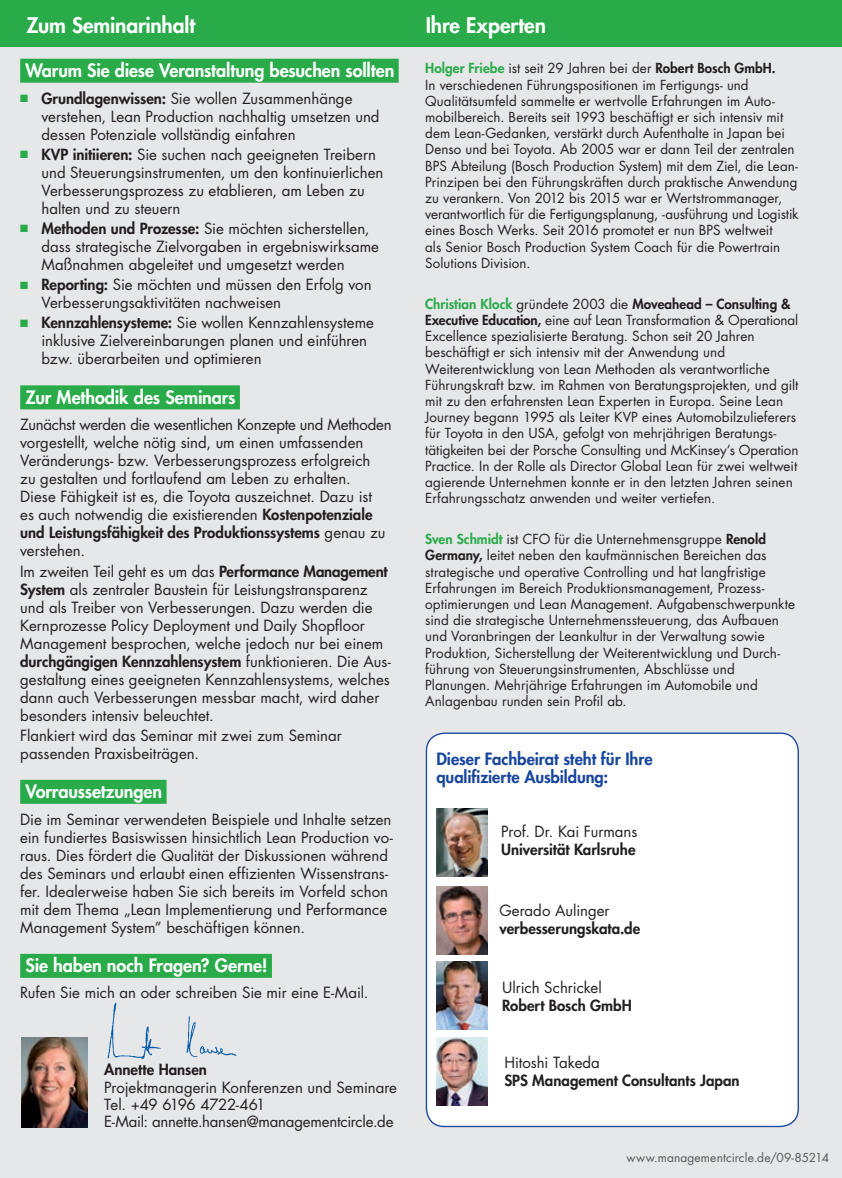
<style>
.page{position:relative;width:842px;height:1178px;background:#e6e7e9}
.page>*{position:absolute;margin:0;border:0;box-sizing:border-box;transform-origin:0 0}
.AbsatzProgrammBalken{font:800 21px "Futura Std";letter-spacing:-.005em;color:#fff}
.AbsatzInhaltTextuebe{font:800 18px "Futura Std";letter-spacing:-.01em;color:#fff}
.AbsatzInhaltText{font:800 18px "Futura Std";letter-spacing:-.005em;color:#fff}
.AbsatzInhaltText-2{font:800 16.5px/18px "Futura Std";letter-spacing:-.005em;color:#18469d}
.AbsatzInhaltText-3{font:15px/18px "Futura Std";color:#231f20}
.AbsatzInhaltTextBull{font:15px/18px "Futura Std";color:#231f20}
.AbsatzInhaltText-4{font:800 15px/18px "Futura Std";color:#231f20}
.AbsatzInhaltText-5{font:13.5px/16.2px "Futura Std";letter-spacing:.005em;color:#231f20}
.AbsatzProgrammFooter{font:12px "Futura Std";letter-spacing:.01em;color:#57585a}
.s1{color:#29ab4a}
.s2{font-weight:800}
.s3{font-weight:800;color:#29ab4a}
.s4{font-weight:400}
</style>
<div class="page">
<div style="left:20px;top:59px;width:379px;height:24px;background:#29ab4a"></div>
<div style="left:20px;top:385px;width:220px;height:24px;background:#29ab4a"></div>
<div style="left:20px;top:780px;width:147px;height:24px;background:#29ab4a"></div>
<div style="left:20px;top:954px;width:252px;height:24px;background:#29ab4a"></div>
<div style="left:0;top:0;width:842px;height:47px;background:#29ab4a"></div>
<img style="left:21px;top:1037px;width:67px;height:90px">
<img style="left:107px;top:1002px;width:130px;height:57px">
<div style="left:426px;top:733px;width:372px;height:393px;background:#fff;border-radius:18px"></div>
<img style="left:436px;top:808px;width:51px;height:68px">
<img style="left:436px;top:887px;width:51px;height:68px">
<img style="left:436px;top:961px;width:51px;height:68px">
<img style="left:436px;top:1037px;width:51px;height:68px">
<p class="AbsatzProgrammBalken" style="left:27px;top:12px;width:170px">Zum Seminarinhalt</p>
<p class="AbsatzProgrammBalken" style="left:426px;top:12px;width:122px">Ihre Experten</p>
<p class="AbsatzInhaltTextuebe" style="left:25px;top:59px;width:371px">Warum Sie diese Veranstaltung besuchen sollten</p>
<p class="AbsatzInhaltTextBull" style="left:41px;top:89px;width:340px;text-indent:-21px"><span class="s1">■</span> <span class="s2">Grundlagenwissen:</span> Sie wollen Zusammenhänge verstehen, Lean Production nachhaltig umsetzen und dessen Potenziale vollständig einfahren</p>
<p class="AbsatzInhaltTextBull" style="left:41px;top:145px;width:343px;text-indent:-21px"><span class="s1">■</span> <span class="s2">KVP initiieren:</span> Sie suchen nach geeigneten Treibern und Steuerungsinstrumenten, um den kontinuierlichen Verbesserungsprozess zu etablieren, am Leben zu halten und zu steuern</p>
<p class="AbsatzInhaltTextBull" style="left:41px;top:220px;width:339px;text-indent:-21px"><span class="s1">■</span> <span class="s2">Methoden und Prozesse:</span> Sie möchten sicherstellen, dass strategische Zielvorgaben in ergebniswirksame<br>Maßnahmen abgeleitet und umgesetzt werden</p>
<p class="AbsatzInhaltTextBull" style="left:41px;top:276px;width:332px;text-indent:-21px"><span class="s1">■</span> <span class="s2">Reporting:</span> Sie möchten und müssen den Erfolg von<br>Verbesserungsaktivitäten nachweisen</p>
<p class="AbsatzInhaltTextBull" style="left:41px;top:314px;width:334px;text-indent:-21px"><span class="s1">■</span> <span class="s2">Kennzahlensysteme:</span> Sie wollen Kennzahlensysteme inklusive Zielvereinbarungen planen und einführen bzw. überarbeiten und optimieren</p>
<p class="AbsatzInhaltTextuebe" style="left:25px;top:386px;width:212px">Zur Methodik des Seminars</p>
<p class="AbsatzInhaltText-3" style="left:20px;top:416px;width:373px">Zunächst werden die wesentlichen Konzepte und Methoden vorgestellt, welche nötig sind, um einen umfassenden Veränderungs- bzw. Verbesserungsprozess erfolgreich<br>zu gestalten und fortlaufend am Leben zu erhalten.<br>Diese Fähigkeit ist es, die Toyota auszeichnet. Dazu ist<br>es auch notwendig die existierenden <span class="s2">Kostenpotenziale und Leistungsfähigkeit des Produktionssystems</span> genau zu verstehen.</p>
<p class="AbsatzInhaltText-3" style="left:20px;top:562px;width:372px">Im zweiten Teil geht es um das <span class="s2">Performance Management System</span> als zentraler Baustein für Leistungstransparenz und als Treiber von Verbesserungen. Dazu werden die Kernprozesse Policy Deployment und Daily Shopfloor Management besprochen, welche jedoch nur bei einem <span class="s2">durchgängigen Kennzahlensystem</span> funktionieren. Die Aus&shy;gestaltung eines geeigneten Kennzahlensystems, welches dann auch Verbesserungen messbar macht, wird daher besonders intensiv beleuchtet.</p>
<p class="AbsatzInhaltText-3" style="left:20px;top:726px;width:323px">Flankiert wird das Seminar mit zwei zum Seminar passenden Praxisbeiträgen.</p>
<p class="AbsatzInhaltTextuebe" style="left:25px;top:780px;width:138px">Vorraussetzungen</p>
<p class="AbsatzInhaltText-3" style="left:20px;top:810px;width:374px">Die im Seminar verwendeten Beispiele und Inhalte setzen ein fundiertes Basiswissen hinsichtlich Lean Production vo&shy;raus. Dies fördert die Qualität der Diskussionen während des Seminars und erlaubt einen effizienten Wissenstrans&shy;fer. Idealerweise haben Sie sich bereits im Vorfeld schon mit dem Thema „Lean Implementierung und Performance Management System” beschäftigen können.</p>
<p class="AbsatzInhaltText" style="left:25px;top:954px;width:244px">Sie haben noch Fragen? Gerne!</p>
<p class="AbsatzInhaltText-3" style="left:20px;top:984px;width:350px">Rufen Sie mich an oder schreiben Sie mir eine E-Mail.</p>
<p class="AbsatzInhaltText-3" style="left:104px;top:1061px;width:294px;line-height:17.2px"><span class="s2">Annette Hansen<br></span>Projektmanagerin Konferenzen und Seminare<br>Tel. +49 6196 4722-461<br>E-Mail: annette.hansen@managementcircle.de</p>
<p class="AbsatzInhaltText-5" style="left:425px;top:61px;width:375px"><span class="s3">Holger Friebe</span> ist seit 29 Jahren bei der <span class="s2">Robert Bosch GmbH.<br></span>In verschiedenen Führungspositionen im Fertigungs- und Qualitätsumfeld sammelte er wertvolle Erfahrungen im Auto&shy;mobilbereich. Bereits seit 1993 beschäftigt er sich intensiv mit dem Lean-Gedanken, verstärkt durch Aufenthalte in Japan bei Denso und bei Toyota. Ab 2005 war er dann Teil der zentralen BPS Abteilung (Bosch Production System) mit dem Ziel, die Lean-Prinzipen bei den Führungskräften durch praktische Anwendung zu verankern. Von 2012 bis 2015 war er Wertstrommanager, verantwortlich für die Fertigungsplanung, -ausführung und Logistik eines Bosch Werks. Seit 2016 promotet er nun BPS weltweit<br>als Senior Bosch Production System Coach für die Powertrain Solutions Division.</p>
<p class="AbsatzInhaltText-5" style="left:425px;top:296px;width:375px"><span class="s3">Christian Klock</span> gründete 2003 die <span class="s2">Moveahead – Consulting &amp; Executive Education,</span> eine auf Lean Transformation &amp; Operational Excellence spezialisierte Beratung. Schon seit 20 Jahren beschäftigt er sich intensiv mit der Anwendung und Weiterentwicklung von Lean Methoden als verantwortliche Führungskraft bzw. im Rahmen von Beratungsprojekten, und gilt mit zu den erfahrensten Lean Experten in Europa. Seine Lean Journey begann 1995 als Leiter KVP eines Automobilzulieferers für Toyota in den USA, gefolgt von mehrjährigen Beratungs&shy;tätigkeiten bei der Porsche Consulting und McKinsey’s Operation Practice. In der Rolle als Director Global Lean für zwei weltweit agierende Unternehmen konnte er in den letzten Jahren seinen Erfahrungsschatz anwenden und weiter vertiefen.</p>
<p class="AbsatzInhaltText-5" style="left:425px;top:531px;width:371px"><span class="s3">Sven Schmidt</span> ist CFO für die Unternehmensgruppe <span class="s2">Renold Germany,</span> leitet neben den kaufmännischen Bereichen das strategische und operative Controlling und hat langfristige Erfahrungen im Bereich Produktionsmanagement, Prozess&shy;optimierungen und Lean Management. Aufgabenschwerpunkte sind die strategische Unternehmenssteuerung, das Aufbauen und Voranbringen der Leankultur in der Verwaltung sowie Produktion, Sicherstellung der Weiterentwicklung und Durch&shy;führung von Steuerungsinstrumenten, Abschlüsse und Planungen. Mehrjährige Erfahrungen im Automobile und Anlagenbau runden sein Profil ab.</p>
<p class="AbsatzInhaltText-2" style="left:436px;top:750px;width:218px">Dieser Fachbeirat steht für Ihre qualifizierte Ausbildung:</p>
<p class="AbsatzInhaltText-4" style="left:501px;top:823px;width:138px"><span class="s4">Prof. Dr. Kai Furmans<br></span>Universität Karlsruhe</p>
<p class="AbsatzInhaltText-4" style="left:499px;top:901px;width:142px"><span class="s4">Gerado Aulinger </span>verbesserungskata.de</p>
<p class="AbsatzInhaltText-3" style="left:502px;top:978px;width:131px">Ulrich Schrickel<br><span class="s2">Robert Bosch GmbH</span></p>
<p class="AbsatzInhaltText-4" style="left:504px;top:1054px;width:237px"><span class="s4">Hitoshi Takeda<br></span>SPS Management Consultants Japan</p>
<p class="AbsatzProgrammFooter" style="left:626px;top:1150px;width:204px">www.managementcircle.de/09-85214</p>
</div>
